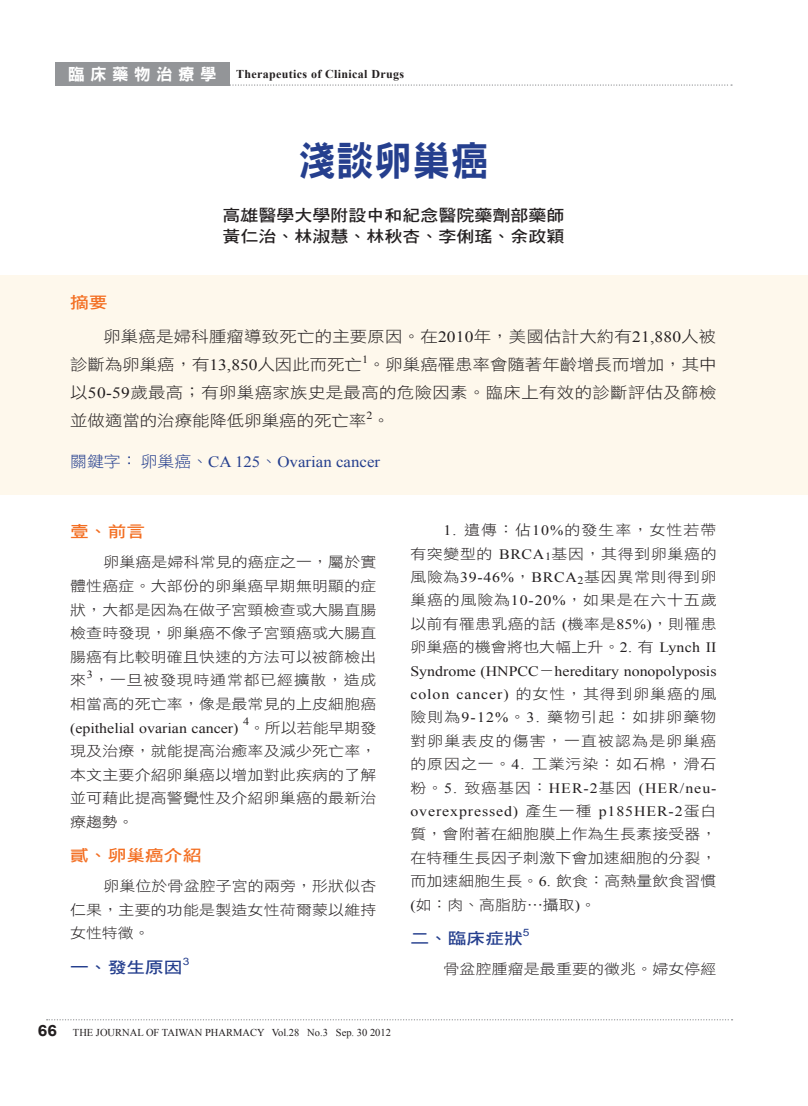
<style>
.page{position:relative;width:808px;height:1106px;background:#fff}
.page>*{position:absolute;margin:0;border:0;box-sizing:border-box;transform-origin:0 0}
._01-文標{font:40.5px "DF Hei Std W9";color:#253f8e;scale:.94 1}
.t1{font:16.5px "DF Hei Std W9";color:#fff}
._02-作者{font:16.2px/21.6px "DF Hei Std W7";color:#231f20;scale:1.11 1}
._03-大標壹{font:15.9px "DF Hei Std W7";color:#f36e21;scale:1.18 1}
._04-一{font:15.9px "DF Hei Std W7";color:#253f8e;scale:1.18 1}
.中文摘-內文{font:15.75px/28px "DF Hei Std W3";letter-spacing:.01em;color:#231f20;text-align:right;scale:1.11 1}
.關鍵詞-中文{font:15.75px "Times New Roman";color:#253f8e;scale:1.08 1}
.t2{font:700 15.6px "Arial";color:#231f20;scale:1.11 1}
.一般內文{font:14.4px/23.4px "DF Hei Std W3";letter-spacing:.015em;color:#231f20;text-align:justify;scale:1.11 1}
.t3{font:700 12px "Times New Roman";letter-spacing:.03em;color:#231f20}
.中文摘-內文-2{font:10.95px "Times New Roman";color:#231f20;scale:1.11 1}
.一般內文-2{font:10.95px "Times New Roman";color:#231f20;scale:1.11 1}
.t4{font:10.5px "Times New Roman";color:#231f20}
._04-一-2{font:10.2px "Arial";color:#253f8e;scale:1.18 1}
.s1{font-family:"Times New Roman"}
.s2{font-family:"DF Hei Std W3"}
</style>
<div class="page">
<svg style="left:230px;top:84px;width:502px;height:2px"></svg>
<svg style="left:47px;top:1019px;width:685px;height:1px"></svg>
<div style="left:55px;top:62px;width:175px;height:24px;background:#939598"></div>
<div style="left:0;top:275px;width:808px;height:219px;background:#fef8ec"></div>
<p class="t1" style="left:68px;top:65px;width:150px">臨 床 藥 物 治 療 學</p>
<p class="t3" style="left:236px;top:66px;width:170px">Therapeutics of Clinical Drugs</p>
<p class="_01-文標" style="left:298px;top:139px;width:204px">淺談卵巢癌</p>
<p class="_02-作者" style="left:222px;top:204px;width:310px">高雄醫學大學附設中和紀念醫院藥劑部藥師黃仁治、林淑慧、林秋杏、李俐瑤、余政穎</p>
<p class="_03-大標壹" style="left:70px;top:293px;width:33px">摘要</p>
<p class="中文摘-內文" style="left:70px;top:322px;width:584px">卵巢癌是婦科腫瘤導致死亡的主要原因。在<span class="s1">2010</span>年，美國估計大約有<span class="s1">21,880</span>人被<br>診斷為卵巢癌，有<span class="s1">13,850</span>人因此而死亡。卵巢癌罹患率會隨著年齡增長而增加，其中</p>
<p class="中文摘-內文-2" style="left:362px;top:351px;width:7px">1</p>
<p class="中文摘-內文" style="left:70px;top:378px;width:584px;text-align:left">以<span class="s1">50-59</span>歲最高；有卵巢癌家族史是最高的危險因素。臨床上有效的診斷評估及篩檢並做適當的治療能降低卵巢癌的死亡率。</p>
<p class="中文摘-內文-2" style="left:366px;top:407px;width:7px">2</p>
<p class="關鍵詞-中文" style="left:70px;top:451px;width:288px"><span class="s2">關鍵字：卵巢癌、</span>CA 125<span class="s2">、</span>Ovarian cancer</p>
<p class="_03-大標壹" style="left:70px;top:523px;width:65px">壹、前言</p>
<p class="一般內文" style="left:70px;top:550px;width:277px;text-indent:33px">卵巢癌是婦科常見的癌症之一，屬於實體性癌症。大部份的卵巢癌早期無明顯的症狀，大都是因為在做子宮頸檢查或大腸直腸檢查時發現，卵巢癌不像子宮頸癌或大腸直腸癌有比較明確且快速的方法可以被篩檢出來</p>
<p class="一般內文-2" style="left:87px;top:667px;width:7px">3</p>
<p class="一般內文" style="left:70px;top:668px;width:277px;text-indent:23px">，一旦被發現時通常都已經擴散，造成相當高的死亡率，像是最常見的上皮細胞癌<span class="s1">(epithelial ovarian cancer)</span></p>
<p class="一般內文-2" style="left:243px;top:714px;width:7px">4</p>
<p class="一般內文" style="left:70px;top:715px;width:277px;text-indent:179px">。所以若能早期發現及治療，就能提高治癒率及減少死亡率，本文主要介紹卵巢癌以增加對此疾病的了解並可藉此提高警覺性及介紹卵巢癌的最新治療趨勢。</p>
<p class="_03-大標壹" style="left:70px;top:846px;width:113px">貳、卵巢癌介紹</p>
<p class="一般內文" style="left:70px;top:874px;width:277px;text-indent:33px">卵巢位於骨盆腔子宮的兩旁，形狀似杏仁果，主要的功能是製造女性荷爾蒙以維持女性特徵。</p>
<p class="_04-一" style="left:70px;top:958px;width:97px">一、發生原因</p>
<p class="_04-一-2" style="left:183px;top:954px;width:7px">3</p>
<p class="t2" style="left:38px;top:1020px;width:19px">66</p>
<p class="t4" style="left:73px;top:1025px;width:320px">THE JOURNAL OF TAIWAN PHARMACY Vol.28 No.3 Sep. 30 2012</p>
<p class="一般內文" style="left:410px;top:518px;width:277px;text-indent:33px"><span class="s1">1.</span> 遺傳：佔<span class="s1">10%</span>的發生率，女性若帶有突變型的 <span class="s1">BRCA</span><sub>1</sub>基因，其得到卵巢癌的風險為<span class="s1">39-46%</span>，<span class="s1">BRCA</span><sub>2</sub>基因異常則得到卵巢癌的風險為<span class="s1">10-20%</span>，如果是在六十五歲以前有罹患乳癌的話 <span class="s1">(</span>機率是<span class="s1">85%)</span>，則罹患卵巢癌的機會將也大幅上升。<span class="s1">2.</span> 有 <span class="s1">Lynch II Syndrome (HNPCC</span>－<span class="s1">hereditary nonopolyposis colon cancer)</span> 的女性，其得到卵巢癌的風險則為<span class="s1">9-12%</span>。<span class="s1">3.</span> 藥物引起：如排卵藥物對卵巢表皮的傷害，一直被認為是卵巢癌的原因之一。<span class="s1">4.</span> 工業污染：如石棉，滑石粉。<span class="s1">5.</span> 致癌基因：<span class="s1">HER-2</span>基因 <span class="s1">(HER/neu&shy;overexpressed)</span> 產生一種 <span class="s1">p185HER-2</span>蛋白質，會附著在細胞膜上作為生長素接受器，在特種生長因子刺激下會加速細胞的分裂，而加速細胞生長。<span class="s1">6.</span> 飲食：高熱量飲食習慣<span class="s1">(</span>如：肉、高脂肪⋯攝取<span class="s1">)</span>。</p>
<p class="_04-一" style="left:410px;top:929px;width:97px">二、臨床症狀</p>
<p class="_04-一-2" style="left:523px;top:925px;width:7px">5</p>
<p class="一般內文" style="left:443px;top:956px;width:247px">骨盆腔腫瘤是最重要的徵兆。婦女停經</p>
</div>
